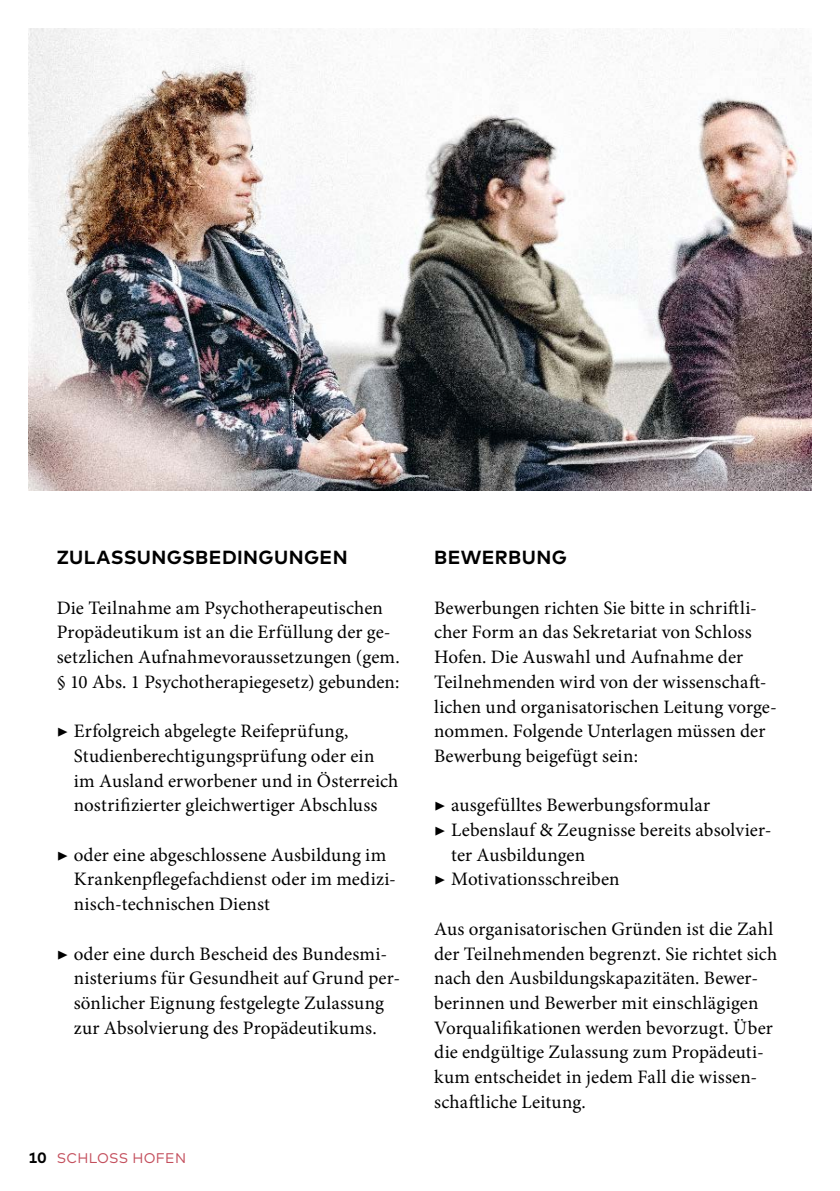
<style>
.page{position:relative;width:840px;height:1191px;background:#fff}
.page>*{position:absolute;margin:0;border:0;box-sizing:border-box;transform-origin:0 0}
.t1{font:19px/24.8px "Minion Pro";letter-spacing:.005em;color:#000}
.t2{font:700 19px "Mark Pro";letter-spacing:.02em;color:#000}
.t3{font:14px "Mark Pro";letter-spacing:.02em;color:#c34e5c}
.s1{font-weight:700;font-size:15px;color:#000}
</style>
<div class="page">
<img style="left:28px;top:28px;width:783px;height:462px">
<p class="t2" style="left:57px;top:543px;width:292px">ZULASSUNGSBEDINGUNGEN</p>
<p class="t1" style="left:57px;top:595px;width:344px">Die Teilnahme am Psychotherapeutischen Propädeutikum ist an die Erfüllung der ge&shy;setzlichen Aufnahmevoraussetzungen (gem. § 10 Abs. 1 Psychotherapiegesetz) gebunden:</p>
<p class="t1" style="left:74px;top:719px;width:326px;text-indent:-17px">▶ Erfolgreich abgelegte Reifeprüfung, Studienberechtigungsprüfung oder ein im Ausland erworbener und in Österreich nostrifizierter gleichwertiger Abschluss</p>
<p class="t1" style="left:74px;top:842px;width:323px;text-indent:-17px">▶ oder eine abgeschlossene Ausbildung im<br>Krankenpflegefachdienst oder im medizi&shy;nisch-technischen Dienst</p>
<p class="t1" style="left:74px;top:941px;width:328px;text-indent:-17px">▶ oder eine durch Bescheid des Bundesmi&shy;nisteriums für Gesundheit auf Grund per&shy;sönlicher Eignung festgelegte Zulassung zur Absolvierung des Propädeutikums.</p>
<p class="t3" style="left:28px;top:1147px;width:159px"><span class="s1">10</span> SCHLOSS HOFEN</p>
<p class="t2" style="left:434px;top:543px;width:134px">BEWERBUNG</p>
<p class="t1" style="left:434px;top:595px;width:344px">Bewerbungen richten Sie bitte in schriftli&shy;cher Form an das Sekretariat von Schloss Hofen. Die Auswahl und Aufnahme der Teilnehmenden wird von der wissenschaft&shy;lichen und organisatorischen Leitung vorge&shy;nommen. Folgende Unterlagen müssen der Bewerbung beigefügt sein:</p>
<p class="t1" style="left:434px;top:793px;width:277px">▶ ausgefülltes Bewerbungsformular</p>
<p class="t1" style="left:451px;top:817px;width:321px;text-indent:-17px">▶ Lebenslauf &amp; Zeugnisse bereits absolvier&shy;ter Ausbildungen</p>
<p class="t1" style="left:434px;top:867px;width:187px">▶ Motivationsschreiben</p>
<p class="t1" style="left:434px;top:916px;width:344px">Aus organisatorischen Gründen ist die Zahl der Teilnehmenden begrenzt. Sie richtet sich nach den Ausbildungskapazitäten. Bewer&shy;berinnen und Bewerber mit einschlägigen Vorqualifikationen werden bevorzugt. Über die endgültige Zulassung zum Propädeuti&shy;kum entscheidet in jedem Fall die wissen&shy;schaftliche Leitung.</p>
</div>
